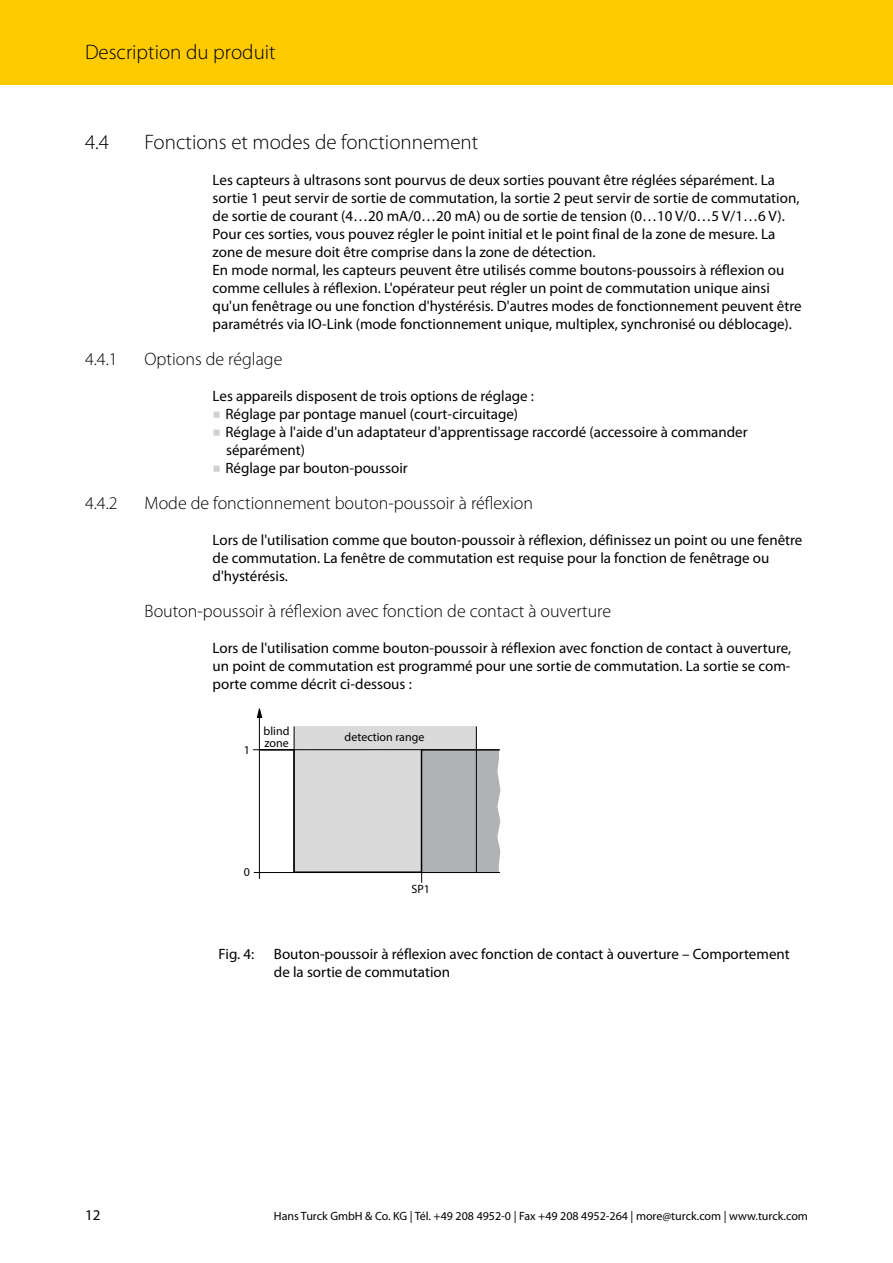
<style>
.page{position:relative;width:893px;height:1263px;background:#fff}
.page>*{position:absolute;margin:0;border:0;box-sizing:border-box;transform-origin:0 0}
.t1{font:300 21px "Myriad Pro";color:#000}
.t2{font:300 18px "Myriad Pro";color:#000}
.t3{font:15px/18px "Myriad Pro";color:#000}
.t4{font:12px/12px "Myriad Pro";color:#000}
.s1{font-family:"Minion Pro";font-weight:700;font-size:21px;color:#cfd0d0}
</style>
<div class="page">
<div style="left:0;top:0;width:893px;height:85px;background:#feca00"></div>
<div style="left:294px;top:726px;width:182px;height:147px;background:#dadada"></div>
<svg style="left:257px;top:708px;width:5px;height:10px"></svg>
<hr style="left:259px;top:716px;width:1px;height:163px;background:#000">
<hr style="left:294px;top:727px;width:1px;height:145px;background:#000">
<svg style="left:253px;top:748px;width:248px;height:135px"></svg>
<hr style="left:476px;top:727px;width:1px;height:145px;background:#000">
<hr style="left:254px;top:872px;width:246px;height:1px;background:#000">
<h1 class="t1" style="left:85px;top:40px;width:192px">Description du produit</h1>
<h1 class="t1" style="left:85px;top:129px;width:26px">4.4</h1>
<h1 class="t1" style="left:145px;top:129px;width:335px">Fonctions et modes de fonctionnement</h1>
<p class="t3" style="left:213px;top:171px;width:590px">Les capteurs à ultrasons sont pourvus de deux sorties pouvant être réglées séparément. La sortie 1 peut servir de sortie de commutation, la sortie 2 peut servir de sortie de commutation, de sortie de courant (4…20 mA/0…20 mA) ou de sortie de tension (0…10 V/0…5 V/1…6 V).<br>Pour ces sorties, vous pouvez régler le point initial et le point final de la zone de mesure. La zone de mesure doit être comprise dans la zone de détection.<br>En mode normal, les capteurs peuvent être utilisés comme boutons-poussoirs à réflexion ou comme cellules à réflexion. L'opérateur peut régler un point de commutation unique ainsi qu'un fenêtrage ou une fonction d'hystérésis. D'autres modes de fonctionnement peuvent être paramétrés via IO-Link (mode fonctionnement unique, multiplex, synchronisé ou déblocage).</p>
<p class="t2" style="left:85px;top:348px;width:34px">4.4.1</p>
<p class="t2" style="left:145px;top:348px;width:139px">Options de réglage</p>
<p class="t3" style="left:213px;top:387px;width:323px">Les appareils disposent de trois options de réglage :</p>
<p class="t3" style="left:213px;top:405px;width:307px"><span class="s1">■</span> Réglage par pontage manuel (court-circuitage)</p>
<p class="t3" style="left:226px;top:423px;width:523px;text-indent:-14px"><span class="s1">■</span> Réglage à l'aide d'un adaptateur d'apprentissage raccordé (accessoire à commander séparément)</p>
<p class="t3" style="left:213px;top:459px;width:197px"><span class="s1">■</span> Réglage par bouton-poussoir</p>
<p class="t2" style="left:85px;top:492px;width:34px">4.4.2</p>
<p class="t2" style="left:145px;top:492px;width:390px">Mode de fonctionnement bouton-poussoir à réflexion</p>
<p class="t3" style="left:213px;top:531px;width:591px">Lors de l'utilisation comme que bouton-poussoir à réflexion, définissez un point ou une fenêtre de commutation. La fenêtre de commutation est requise pour la fonction de fenêtrage ou d'hystérésis.</p>
<p class="t2" style="left:145px;top:600px;width:468px">Bouton-poussoir à réflexion avec fonction de contact à ouverture</p>
<p class="t3" style="left:213px;top:639px;width:580px;text-align:justify">Lors de l'utilisation comme bouton-poussoir à réflexion avec fonction de contact à ouverture, un point de commutation est programmé pour une sortie de commutation. La sortie se com&shy;porte comme décrit ci-dessous :</p>
<p class="t4" style="left:244px;top:744px;width:8px">1</p>
<p class="t4" style="left:264px;top:724px;width:27px">blind zone</p>
<p class="t4" style="left:244px;top:866px;width:8px">0</p>
<p class="t4" style="left:345px;top:731px;width:81px">detection range</p>
<p class="t4" style="left:411px;top:883px;width:20px">SP1</p>
<p class="t3" style="left:219px;top:945px;width:37px">Fig. 4:</p>
<p class="t3" style="left:274px;top:945px;width:517px">Bouton-poussoir à réflexion avec fonction de contact à ouverture – Comportement de la sortie de commutation</p>
<p class="t3" style="left:85px;top:1206px;width:17px">12</p>
<p class="t4" style="left:274px;top:1210px;width:536px">Hans Turck GmbH &amp; Co. KG | Tél. +49 208 4952-0 | Fax +49 208 4952-264 | more@turck.com | www.turck.com</p>
</div>
